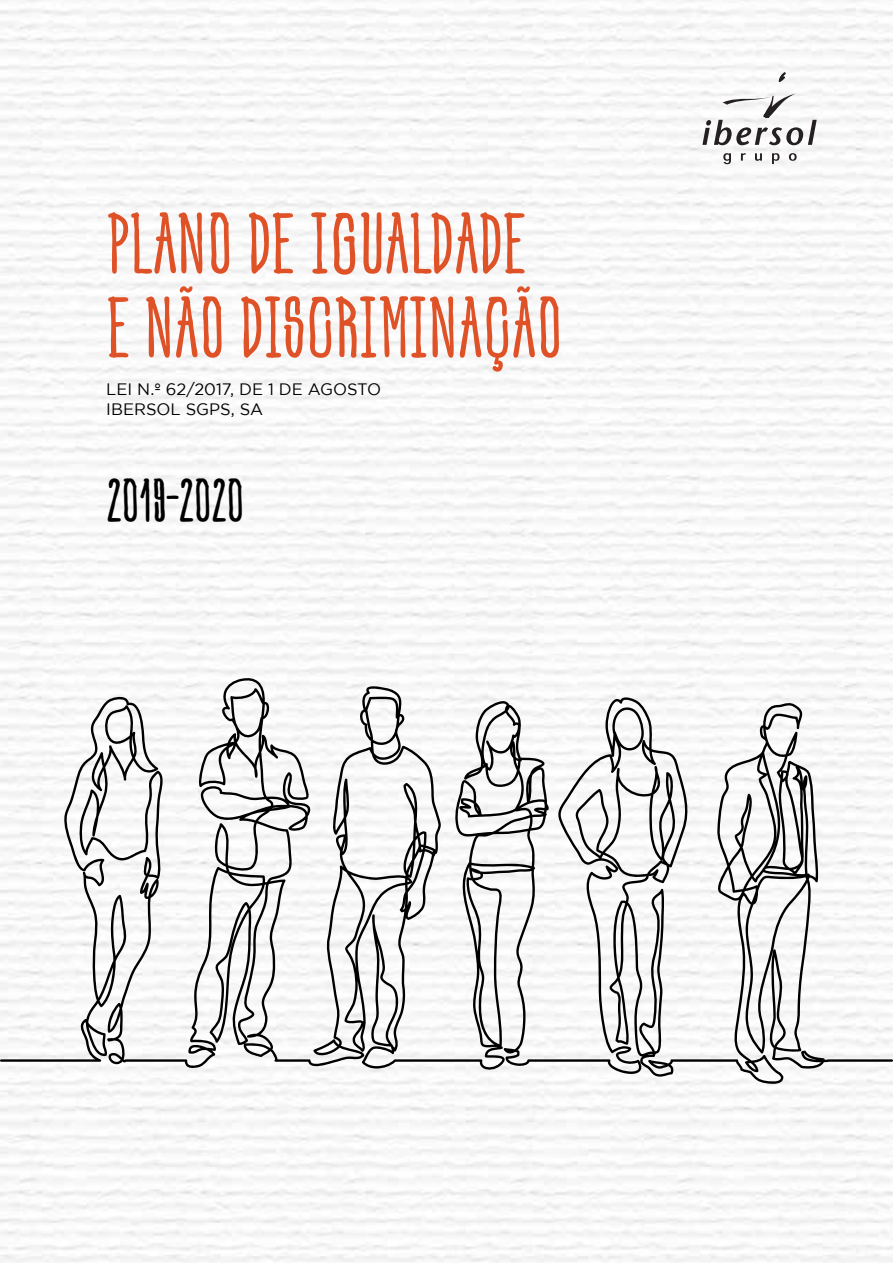
<style>
.page{position:relative;width:893px;height:1263px;background:#fff}
.page>*{position:absolute;margin:0;border:0;box-sizing:border-box;transform-origin:0 0}
.t1{font:700 61.5px/84px "Yarin";letter-spacing:-.01em;color:#df5126}
.t2{font:700 43.5px "Yarin";color:#000}
.t3{font:16.5px/19.8px "Gotham";color:#000}
</style>
<div class="page">
<svg style="left:0;top:677px;width:893px;height:407px"></svg>
<svg style="left:702px;top:93px;width:115px;height:52px"></svg>
<svg style="left:779px;top:72px;width:7px;height:10px"></svg>
<svg style="left:723px;top:153px;width:8px;height:11px"></svg>
<svg style="left:741px;top:153px;width:5px;height:8px"></svg>
<svg style="left:755px;top:153px;width:7px;height:8px"></svg>
<svg style="left:772px;top:153px;width:7px;height:11px"></svg>
<svg style="left:789px;top:153px;width:8px;height:8px"></svg>
<h1 class="t1" style="left:106px;top:203px;width:458px">PLANO DE IGUALDADE<br>E NÃO DISCRIMINAÇÃO</h1>
<p class="t3" style="left:106px;top:379px;width:276px">LEI N.º 62/2017, DE 1 DE AGOSTO<br>IBERSOL SGPS, SA</p>
<h2 class="t2" style="left:106px;top:469px;width:139px">2019-2020</h2>
</div>
